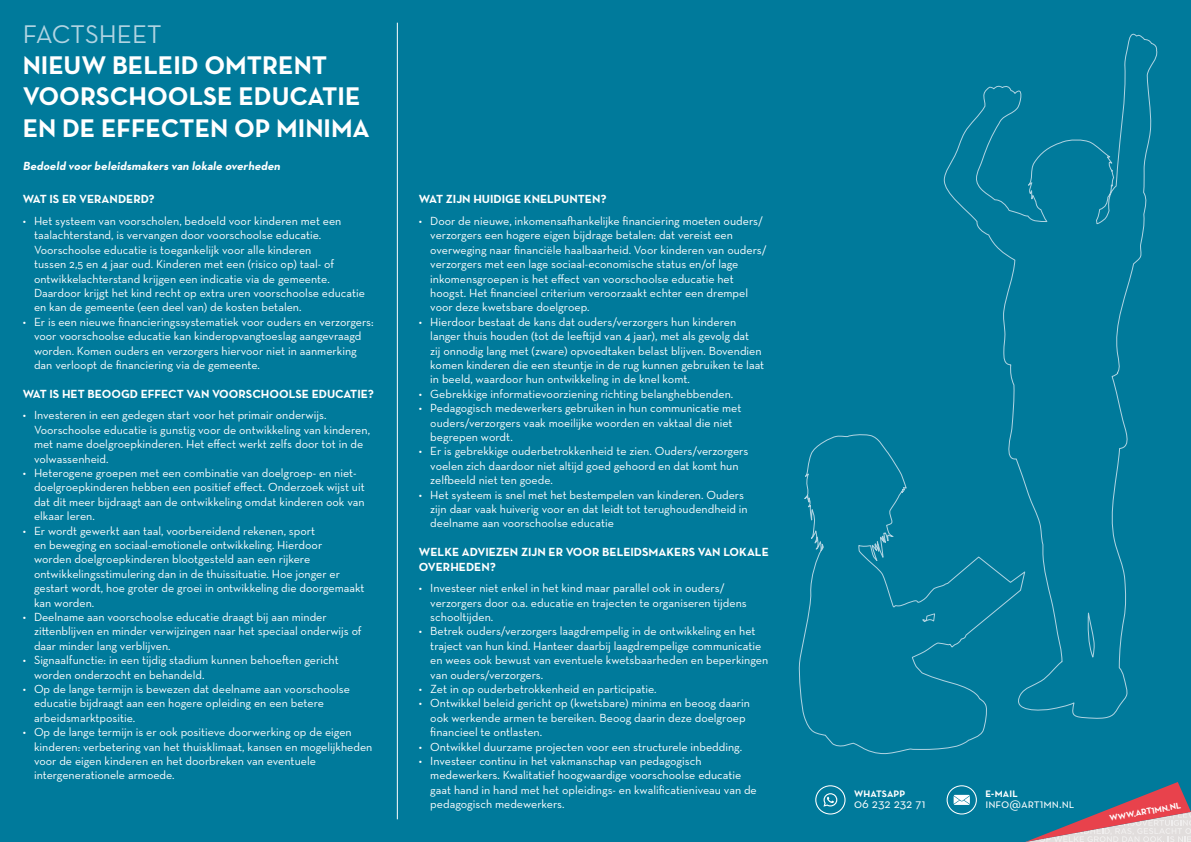
<style>
.page{position:relative;width:1191px;height:842px;background:#007a9b}
.page>*{position:absolute;margin:0;border:0;box-sizing:border-box;transform-origin:0 0}
.t1{font:700 26px/31.2px "Neutraface Text";color:#fff}
.t2{font:26px "Neutraface Text";color:#b1d4e2}
.t3{font:13.1px "Neutraface Text";color:#fff}
.t4{font:12px/14.4px "Neutraface Text";color:#fff}
.t5{font:700 12px/14.4px "Neutraface Text";color:#fff}
.t6{font:700 9.6px "Neutraface Text";letter-spacing:.01em;color:#fff}
.t7{font:700 8.8px "Neutraface Text";color:#fff}
</style>
<div class="page">
<svg style="left:815px;top:785px;width:30px;height:29px"></svg>
<svg style="left:946px;top:785px;width:31px;height:29px"></svg>
<svg style="left:1025px;top:782px;width:166px;height:60px"></svg>
<hr style="left:397px;top:23px;width:1px;height:796px;background:#fff">
<svg style="left:943px;top:33px;width:215px;height:686px"></svg>
<svg style="left:798px;top:432px;width:228px;height:323px"></svg>
<h1 class="t2" style="left:23px;top:18px;width:140px">FACTSHEET</h1>
<h1 class="t1" style="left:23px;top:49px;width:349px">NIEUW BELEID OMTRENT<br>VOORSCHOOLSE EDUCATIE<br>EN DE EFFECTEN OP MINIMA</h1>
<p class="t5" style="left:23px;top:159px;width:261px">Bedoeld voor beleidsmakers van lokale overheden</p>
<p class="t5" style="left:23px;top:192px;width:134px">WAT IS ER VERANDERD?</p>
<p class="t4" style="left:34px;top:214px;width:332px;text-indent:-11px">• Het systeem van voorscholen, bedoeld voor kinderen met een taalachterstand, is vervangen door voorschoolse educatie.<br>Voorschoolse educatie is toegankelijk voor alle kinderen<br>tussen 2,5 en 4 jaar oud. Kinderen met een (risico op) taal- of ontwikkelachterstand krijgen een indicatie via de gemeente.<br>Daardoor krijgt het kind recht op extra uren voorschoolse educatie en kan de gemeente (een deel van) de kosten betalen.</p>
<p class="t4" style="left:34px;top:314px;width:341px;text-indent:-11px">• Er is een nieuwe financieringssystematiek voor ouders en verzorgers: voor voorschoolse educatie kan kinderopvangtoeslag aangevraagd worden. Komen ouders en verzorgers hiervoor niet in aanmerking dan verloopt de financiering via de gemeente.</p>
<p class="t5" style="left:23px;top:386px;width:353px">WAT IS HET BEOOGD EFFECT VAN VOORSCHOOLSE EDUCATIE?</p>
<p class="t4" style="left:34px;top:408px;width:337px;text-indent:-11px">• Investeren in een gedegen start voor het primair onderwijs.<br>Voorschoolse educatie is gunstig voor de ontwikkeling van kinderen, met name doelgroepkinderen. Het effect werkt zelfs door tot in de volwassenheid.</p>
<p class="t4" style="left:34px;top:466px;width:332px;text-indent:-11px">• Heterogene groepen met een combinatie van doelgroep- en niet&shy;doelgroepkinderen hebben een positief effect. Onderzoek wijst uit dat dit meer bijdraagt aan de ontwikkeling omdat kinderen ook van elkaar leren.</p>
<p class="t4" style="left:34px;top:523px;width:332px;text-indent:-11px">• Er wordt gewerkt aan taal, voorbereidend rekenen, sport<br>en beweging en sociaal-emotionele ontwikkeling. Hierdoor<br>worden doelgroepkinderen blootgesteld aan een rijkere ontwikkelingsstimulering dan in de thuissituatie. Hoe jonger er gestart wordt, hoe groter de groei in ontwikkeling die doorgemaakt kan worden.</p>
<p class="t4" style="left:34px;top:610px;width:329px;text-indent:-11px">• Deelname aan voorschoolse educatie draagt bij aan minder zittenblijven en minder verwijzingen naar het speciaal onderwijs of daar minder lang verblijven.</p>
<p class="t4" style="left:34px;top:653px;width:306px;text-indent:-11px">• Signaalfunctie: in een tijdig stadium kunnen behoeften gericht worden onderzocht en behandeld.</p>
<p class="t4" style="left:34px;top:682px;width:317px;text-indent:-11px">• Op de lange termijn is bewezen dat deelname aan voorschoolse educatie bijdraagt aan een hogere opleiding en een betere arbeidsmarktpositie.</p>
<p class="t4" style="left:34px;top:725px;width:340px;text-indent:-11px">• Op de lange termijn is er ook positieve doorwerking op de eigen kinderen: verbetering van het thuisklimaat, kansen en mogelijkheden voor de eigen kinderen en het doorbreken van eventuele intergenerationele armoede.</p>
<p class="t5" style="left:419px;top:192px;width:189px">WAT ZIJN HUIDIGE KNELPUNTEN?</p>
<p class="t4" style="left:430px;top:214px;width:338px;text-indent:-11px">• Door de nieuwe, inkomensafhankelijke financiering moeten ouders/ verzorgers een hogere eigen bijdrage betalen: dat vereist een overweging naar financiële haalbaarheid. Voor kinderen van ouders/ verzorgers met een lage sociaal-economische status en/of lage inkomensgroepen is het effect van voorschoolse educatie het hoogst. Het financieel criterium veroorzaakt echter een drempel voor deze kwetsbare doelgroep.</p>
<p class="t4" style="left:430px;top:314px;width:335px;text-indent:-11px">• Hierdoor bestaat de kans dat ouders/verzorgers hun kinderen langer thuis houden (tot de leeftijd van 4 jaar), met als gevolg dat<br>zij onnodig lang met (zware) opvoedtaken belast blijven. Bovendien komen kinderen die een steuntje in de rug kunnen gebruiken te laat in beeld, waardoor hun ontwikkeling in de knel komt.</p>
<p class="t4" style="left:419px;top:386px;width:316px">• Gebrekkige informatievoorziening richting belanghebbenden.</p>
<p class="t4" style="left:430px;top:401px;width:313px;text-indent:-11px">• Pedagogisch medewerkers gebruiken in hun communicatie met ouders/verzorgers vaak moeilijke woorden en vaktaal die niet begrepen wordt.</p>
<p class="t4" style="left:430px;top:444px;width:319px;text-indent:-11px">• Er is gebrekkige ouderbetrokkenheid te zien. Ouders/verzorgers voelen zich daardoor niet altijd goed gehoord en dat komt hun zelfbeeld niet ten goede.</p>
<p class="t4" style="left:430px;top:487px;width:319px;text-indent:-11px">• Het systeem is snel met het bestempelen van kinderen. Ouders zijn daar vaak huiverig voor en dat leidt tot terughoudendheid in deelname aan voorschoolse educatie</p>
<p class="t5" style="left:419px;top:545px;width:351px">WELKE ADVIEZEN ZIJN ER VOOR BELEIDSMAKERS VAN LOKALE<br>OVERHEDEN?</p>
<p class="t4" style="left:430px;top:581px;width:318px;text-indent:-11px">• Investeer niet enkel in het kind maar parallel ook in ouders/ verzorgers door o.a. educatie en trajecten te organiseren tijdens schooltijden.</p>
<p class="t4" style="left:430px;top:624px;width:339px;text-indent:-11px">• Betrek ouders/verzorgers laagdrempelig in de ontwikkeling en het traject van hun kind. Hanteer daarbij laagdrempelige communicatie en wees ook bewust van eventuele kwetsbaarheden en beperkingen van ouders/verzorgers.</p>
<p class="t4" style="left:419px;top:682px;width:239px">• Zet in op ouderbetrokkenheid en participatie.</p>
<p class="t4" style="left:430px;top:696px;width:321px;text-indent:-11px">• Ontwikkel beleid gericht op (kwetsbare) minima en beoog daarin ook werkende armen te bereiken. Beoog daarin deze doelgroep financieel te ontlasten.</p>
<p class="t4" style="left:419px;top:739px;width:325px">• Ontwikkel duurzame projecten voor een structurele inbedding.</p>
<p class="t4" style="left:430px;top:754px;width:328px;text-indent:-11px">• Investeer continu in het vakmanschap van pedagogisch medewerkers. Kwalitatief hoogwaardige voorschoolse educatie gaat hand in hand met het opleidings- en kwalificatieniveau van de pedagogisch medewerkers.</p>
<p class="t6" style="left:854px;top:787px;width:53px">WHATSAPP</p>
<p class="t3" style="left:854px;top:795px;width:73px">06 232 232 71</p>
<p class="t6" style="left:985px;top:787px;width:34px">E-MAIL</p>
<p class="t3" style="left:985px;top:795px;width:91px">info@art1mn.nl</p>
<p class="t7" style="left:1108px;top:812px;width:74px;rotate:-10deg">WWW.ART1MN.NL</p>
</div>
